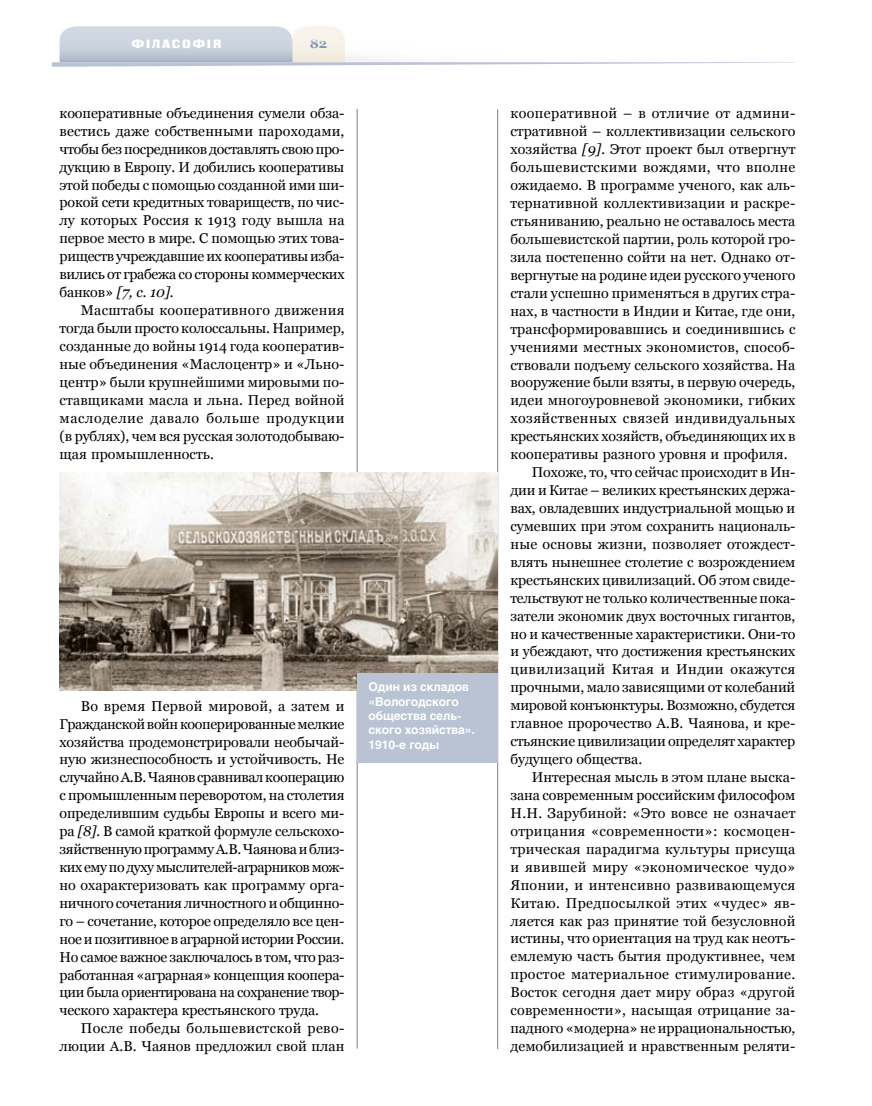
<style>
.page{position:relative;width:872px;height:1106px;background:#fff}
.page>*{position:absolute;margin:0;border:0;box-sizing:border-box;transform-origin:0 0}
.t1{font:14.25px/18px "Georgia";letter-spacing:.005em;color:#000;text-align:justify}
.t2{font:14.25px/18px "Georgia";letter-spacing:.025em;color:#000;text-align:right}
.t3{font:14.25px "Georgia";letter-spacing:.03em;color:#000}
.t4{font:14.25px "Georgia";letter-spacing:-.015em;color:#000}
.t5{font:700 13.5px "Georgia";color:#8095af}
.t6{font:700 12px/14.4px "Helios";letter-spacing:-.01em;color:#fff}
.t7{font:12px "Black Grotesk C";letter-spacing:.15em;color:#fff}
.s1{font-style:italic}
</style>
<div class="page">
<hr style="left:357px;top:109px;width:1px;height:939px;background:#818084">
<hr style="left:497px;top:109px;width:1px;height:939px;background:#818084">
<svg style="left:52px;top:26px;width:743px;height:41px"></svg>
<img style="left:59px;top:472px;width:438px;height:218px">
<div style="left:357px;top:673px;width:140px;height:89px;background:#b9c3d3"></div>
<p class="t7" style="left:132px;top:36px;width:91px">філасофія</p>
<p class="t5" style="left:309px;top:35px;width:19px">82</p>
<p class="t1" style="left:60px;top:104px;width:286px">кооперативные объединения сумели обза&shy;вестись даже собственными пароходами, чтобы без посредников доставлять свою про&shy;дукцию в Европу. И добились кооперативы этой победы с помощью созданной ими ши&shy;рокой сети кредитных товариществ, по чис&shy;лу которых Россия к 1913 году вышла на первое место в мире. С помощью этих това&shy;риществ учреждавшие их кооперативы изба&shy;вились от грабежа со стороны коммерческих банков» <span class="s1">[7, с. 10].</span></p>
<p class="t1" style="left:60px;top:301px;width:286px;text-indent:21px">Масштабы кооперативного движения тогда были просто колоссальны. Например, созданные до войны 1914 года кооператив&shy;ные объединения «Маслоцентр» и «Льно&shy;центр» были крупнейшими мировыми по&shy;ставщиками масла и льна. Перед войной маслоделие давало больше продукции (в рублях), чем вся русская золотодобываю&shy;щая промышленность.</p>
<p class="t1" style="left:60px;top:696px;width:286px;text-indent:21px">Во время Первой мировой, а затем и Гражданской войн кооперированные мелкие хозяйства продемонстрировали необычай&shy;ную жизнеспособность и устойчивость. Не случайно А.В. Чаянов сравнивал кооперацию с промышленным переворотом, на столетия определившим судьбы Европы и всего ми&shy;ра <span class="s1">[8].</span> В самой краткой формуле сельскохо&shy;зяйственную программу А.В. Чаянова и близ&shy;ких ему по духу мыслителей-аграрников мож&shy;но охарактеризовать как программу орга&shy;ничного сочетания личностного и общинно&shy;го – сочетание, которое определяло все цен&shy;ное и позитивное в аграрной истории России.<br>Но самое важное заключалось в том, что раз&shy;работанная «аграрная» концепция коопера&shy;ции была ориентирована на сохранение твор&shy;ческого характера крестьянского труда.</p>
<p class="t2" style="left:60px;top:1019px;width:286px">После победы большевистской рево&shy;люции А.В. Чаянов предложил свой план</p>
<p class="t6" style="left:368px;top:679px;width:108px">Один из складов «Вологодского общества сель&shy;ского хозяйства».<br>1910-е годы</p>
<p class="t3" style="left:510px;top:105px;width:286px">кооперативной – в отличие от админи-</p>
<p class="t1" style="left:510px;top:122px;width:286px">стративной – коллективизации сельского</p>
<p class="t1" style="left:510px;top:140px;width:286px">хозяйства <span class="s1">[9].</span> Этот проект был отвергнут</p>
<p class="t3" style="left:510px;top:159px;width:286px">большевистскими вождями, что вполне</p>
<p class="t1" style="left:510px;top:176px;width:286px">ожидаемо. В программе ученого, как аль-</p>
<p class="t1" style="left:510px;top:194px;width:286px">тернативной коллективизации и раскре-</p>
<p class="t1" style="left:510px;top:212px;width:286px">стьяниванию, реально не оставалось места</p>
<p class="t1" style="left:510px;top:230px;width:286px">большевистской партии, роль которой гро-</p>
<p class="t1" style="left:510px;top:248px;width:286px">зила постепенно сойти на нет. Однако от-</p>
<p class="t1" style="left:510px;top:266px;width:286px">вергнутые на родине идеи русского ученого</p>
<p class="t1" style="left:510px;top:284px;width:286px">стали успешно применяться в других стра-</p>
<p class="t1" style="left:510px;top:302px;width:286px">нах, в частности в Индии и Китае, где они,</p>
<p class="t1" style="left:510px;top:320px;width:286px">трансформировавшись и соединившись с</p>
<p class="t1" style="left:510px;top:337px;width:286px">учениями местных экономистов, способ-</p>
<p class="t1" style="left:510px;top:355px;width:286px">ствовали подъему сельского хозяйства. На</p>
<p class="t1" style="left:510px;top:373px;width:286px">вооружение были взяты, в первую очередь,</p>
<p class="t1" style="left:510px;top:391px;width:286px">идеи многоуровневой экономики, гибких</p>
<p class="t3" style="left:510px;top:410px;width:286px">хозяйственных связей индивидуальных</p>
<p class="t1" style="left:510px;top:427px;width:286px">крестьянских хозяйств, объединяющих их в</p>
<p class="t1" style="left:510px;top:445px;width:279px">кооперативы разного уровня и профиля.</p>
<p class="t1" style="left:532px;top:463px;width:265px">Похоже, то, что сейчас происходит в Ин-</p>
<p class="t1" style="left:510px;top:481px;width:286px">дии и Китае – великих крестьянских держа-</p>
<p class="t1" style="left:510px;top:499px;width:286px">вах, овладевших индустриальной мощью и</p>
<p class="t1" style="left:510px;top:517px;width:286px">сумевших при этом сохранить националь-</p>
<p class="t1" style="left:510px;top:535px;width:286px">ные основы жизни, позволяет отождест-</p>
<p class="t1" style="left:510px;top:553px;width:286px">влять нынешнее столетие с возрождением</p>
<p class="t1" style="left:510px;top:571px;width:286px">крестьянских цивилизаций. Об этом свиде-</p>
<p class="t4" style="left:510px;top:589px;width:286px">тельствуют не только количественные пока-</p>
<p class="t1" style="left:510px;top:606px;width:286px">затели экономик двух восточных гигантов,</p>
<p class="t1" style="left:510px;top:624px;width:286px">но и качественные характеристики. Они-то</p>
<p class="t1" style="left:510px;top:642px;width:286px">и убеждают, что достижения крестьянских</p>
<p class="t3" style="left:510px;top:661px;width:286px">цивилизаций Китая и Индии окажутся</p>
<p class="t1" style="left:510px;top:678px;width:286px">прочными, мало зависящими от колебаний</p>
<p class="t4" style="left:510px;top:697px;width:286px">мировой конъюнктуры. Возможно, сбудется</p>
<p class="t1" style="left:510px;top:714px;width:286px">главное пророчество А.В. Чаянова, и кре-</p>
<p class="t4" style="left:510px;top:733px;width:286px">стьянские цивилизации определят характер</p>
<p class="t1" style="left:510px;top:750px;width:133px">будущего общества.</p>
<p class="t1" style="left:532px;top:768px;width:265px">Интересная мысль в этом плане выска-</p>
<p class="t1" style="left:510px;top:786px;width:286px">зана современным российским философом</p>
<p class="t1" style="left:510px;top:804px;width:286px">Н.Н. Зарубиной: «Это вовсе не означает</p>
<p class="t2" style="left:510px;top:822px;width:286px">отрицания «современности»: космоцен-</p>
<p class="t1" style="left:510px;top:839px;width:286px">трическая парадигма культуры присуща</p>
<p class="t2" style="left:510px;top:857px;width:286px">и явившей миру «экономическое чудо»</p>
<p class="t2" style="left:510px;top:875px;width:286px">Японии, и интенсивно развивающемуся</p>
<p class="t2" style="left:510px;top:893px;width:286px">Китаю. Предпосылкой этих «чудес» яв-</p>
<p class="t1" style="left:510px;top:911px;width:286px">ляется как раз принятие той безусловной</p>
<p class="t1" style="left:510px;top:929px;width:286px">истины, что ориентация на труд как неотъ-</p>
<p class="t1" style="left:510px;top:947px;width:286px">емлемую часть бытия продуктивнее, чем</p>
<p class="t3" style="left:510px;top:966px;width:286px">простое материальное стимулирование.</p>
<p class="t1" style="left:510px;top:983px;width:286px">Восток сегодня дает миру образ «другой</p>
<p class="t1" style="left:510px;top:1001px;width:286px">современности», насыщая отрицание за-</p>
<p class="t1" style="left:510px;top:1019px;width:286px">падного «модерна» не иррациональностью,</p>
<p class="t1" style="left:510px;top:1037px;width:286px">демобилизацией и нравственным реляти-</p>
</div>
